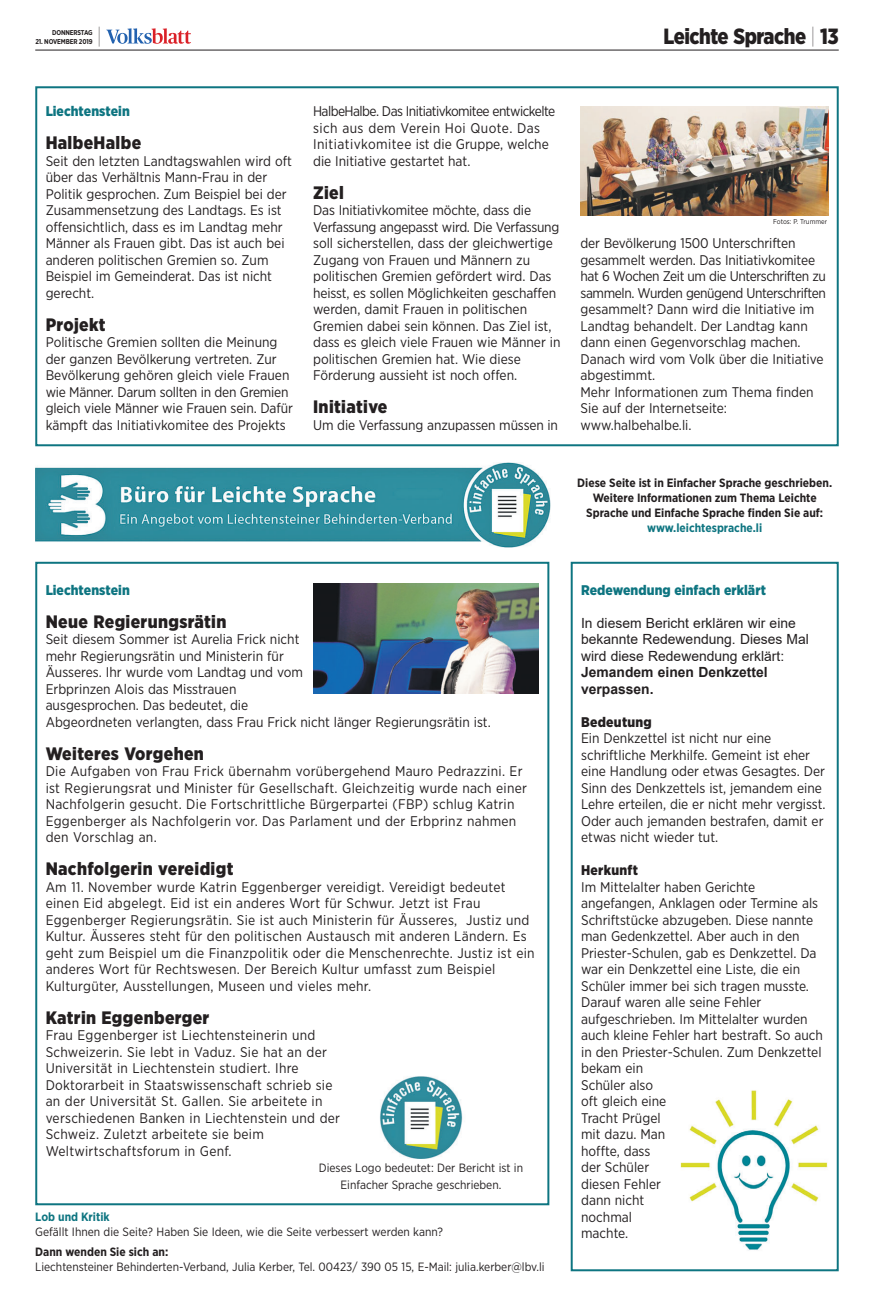
<style>
.page{position:relative;width:874px;height:1304px;background:#fff}
.page>*{position:absolute;margin:0;border:0;box-sizing:border-box;transform-origin:0 0}
.t1{font:900 22px "Gotham Narrow";letter-spacing:-.02em;color:#231f20;scale:.94 1}
.t2{font:100 22px "Gotham Narrow";color:#231f20;scale:.94 1}
.t3{font:900 18px "Gotham Narrow";letter-spacing:.02em;color:#231f20}
.t4{font:14px/16.5px "Gotham Narrow";color:#231f20}
.t5{font:14px/16.5px "Gotham Narrow";letter-spacing:.02em;color:#231f20}
.t6{font:14px/16.5px "Arial";color:#231f20}
.t7{font:900 14px "Gotham Narrow";color:#0e7581}
.t8{font:700 14px/16.5px "Arial";color:#231f20}
.t9{font:900 14px "Gotham Narrow";letter-spacing:.02em;color:#231f20}
.t10{font:12px/16.5px "Gotham Narrow";color:#231f20;text-align:center}
.t11{font:700 12px/15px "Gotham Narrow";color:#231f20;text-align:center}
.t12{font:700 12px "Gotham Narrow";color:#0e7581}
.t13{font:700 7px "Gotham Narrow";letter-spacing:-.02em;color:#231f20;scale:.94 1}
.t14{font:7px "Gotham Narrow";color:#231f20}
.s1{font-weight:100}
</style>
<div class="page">
<hr style="left:35px;top:50px;width:803px;height:1px;background:#231f20">
<svg style="left:106px;top:28px;width:85px;height:16px"></svg>
<div style="left:570px;top:562px;width:268px;height:709px;border:2px solid #0e7581"></div>
<img style="left:680px;top:1090px;width:148px;height:161px">
<img style="left:35px;top:463px;width:516px;height:85px">
<div style="left:35px;top:562px;width:514px;height:643px;border:2px solid #0e7581"></div>
<div style="left:35px;top:86px;width:803px;height:360px;border:2px solid #0e7581"></div>
<img style="left:380px;top:1076px;width:83px;height:83px">
<img style="left:580px;top:107px;width:247px;height:108px">
<img style="left:313px;top:584px;width:225px;height:110px">
<h1 class="t2" style="left:97px;top:28px;width:7px">|</h1>
<h1 class="t1" style="left:663px;top:28px;width:188px">Leichte Sprache-<span class="s1">|</span>-13</h1>
<p class="t13" style="left:52px;top:30px;width:44px">DONNERSTAG</p>
<p class="t13" style="left:35px;top:39px;width:62px">21. NOVEMBER 2019</p>
<p class="t7" style="left:46px;top:106px;width:86px">Liechtenstein</p>
<p class="t3" style="left:46px;top:136px;width:97px">HalbeHalbe</p>
<p class="t4" style="left:46px;top:153px;width:248px">Seit den letzten Landtagswahlen wird oft über das Verhältnis Mann-Frau in der Politik gesprochen. Zum Beispiel bei der Zusammensetzung des Landtags. Es ist offensichtlich, dass es im Landtag mehr Männer als Frauen gibt. Das ist auch bei anderen politischen Gremien so. Zum Beispiel im Gemeinderat. Das ist nicht gerecht.</p>
<p class="t3" style="left:46px;top:318px;width:61px">Projekt</p>
<p class="t4" style="left:46px;top:335px;width:248px">Politische Gremien sollten die Meinung der ganzen Bevölkerung vertreten. Zur Bevölkerung gehören gleich viele Frauen wie Männer. Darum sollten in den Gremien gleich viele Männer wie Frauen sein. Dafür kämpft das Initiativkomitee des Projekts</p>
<p class="t4" style="left:313px;top:104px;width:243px">HalbeHalbe. Das Initiativkomitee entwickelte sich aus dem Verein Hoi Quote. Das Initiativkomitee ist die Gruppe, welche die Initiative gestartet hat.</p>
<p class="t3" style="left:313px;top:186px;width:32px">Ziel</p>
<p class="t4" style="left:313px;top:203px;width:249px">Das Initiativkomitee möchte, dass die Verfassung angepasst wird. Die Verfassung soll sicherstellen, dass der gleichwertige Zugang von Frauen und Männern zu politischen Gremien gefördert wird. Das heisst, es sollen Möglichkeiten geschaffen werden, damit Frauen in politischen Gremien dabei sein können. Das Ziel ist, dass es gleich viele Frauen wie Männer in politischen Gremien hat. Wie diese Förderung aussieht ist noch offen.</p>
<p class="t3" style="left:313px;top:400px;width:76px">Initiative</p>
<p class="t4" style="left:313px;top:417px;width:246px">Um die Verfassung anzupassen müssen in</p>
<p class="t14" style="left:772px;top:219px;width:56px">Fotos: P. Trummer</p>
<p class="t4" style="left:580px;top:236px;width:247px">der Bevölkerung 1500 Unterschriften gesammelt werden. Das Initiativkomitee hat 6 Wochen Zeit um die Unterschriften zu sammeln. Wurden genügend Unterschriften gesammelt? Dann wird die Initiative im Landtag behandelt. Der Landtag kann dann einen Gegenvorschlag machen.<br>Danach wird vom Volk über die Initiative abgestimmt.<br>Mehr Informationen zum Thema finden Sie auf der Internetseite: www.halbehalbe.li.</p>
<p class="t11" style="left:577px;top:476px;width:256px">Diese Seite ist in Einfacher Sprache geschrieben.<br>Weitere Informationen zum Thema Leichte<br>Sprache und Einfache Sprache finden Sie auf:</p>
<p class="t12" style="left:646px;top:523px;width:116px">www.leichtesprache.li</p>
<p class="t7" style="left:46px;top:585px;width:86px">Liechtenstein</p>
<p class="t3" style="left:46px;top:615px;width:182px">Neue Regierungsrätin</p>
<p class="t4" style="left:46px;top:632px;width:446px">Seit diesem Sommer ist Aurelia Frick nicht<br>mehr Regierungsrätin und Ministerin für<br>Äusseres. Ihr wurde vom Landtag und vom<br>Erbprinzen Alois das Misstrauen<br>ausgesprochen. Das bedeutet, die<br>Abgeordneten verlangten, dass Frau Frick nicht länger Regierungsrätin ist.</p>
<p class="t3" style="left:46px;top:747px;width:160px">Weiteres Vorgehen</p>
<p class="t5" style="left:46px;top:764px;width:482px">Die Aufgaben von Frau Frick übernahm vorübergehend Mauro Pedrazzini. Er ist Regierungsrat und Minister für Gesellschaft. Gleichzeitig wurde nach einer Nachfolgerin gesucht. Die Fortschrittliche Bürgerpartei (FBP) schlug Katrin Eggenberger als Nachfolgerin vor. Das Parlament und der Erbprinz nahmen den Vorschlag an.</p>
<p class="t3" style="left:46px;top:862px;width:189px">Nachfolgerin vereidigt</p>
<p class="t5" style="left:46px;top:879px;width:490px">Am 11. November wurde Katrin Eggenberger vereidigt. Vereidigt bedeutet einen Eid abgelegt. Eid ist ein anderes Wort für Schwur. Jetzt ist Frau Eggenberger Regierungsrätin. Sie ist auch Ministerin für Äusseres, Justiz und Kultur. Äusseres steht für den politischen Austausch mit anderen Ländern. Es geht zum Beispiel um die Finanzpolitik oder die Menschenrechte. Justiz ist ein anderes Wort für Rechtswesen. Der Bereich Kultur umfasst zum Beispiel Kulturgüter, Ausstellungen, Museen und vieles mehr.</p>
<p class="t3" style="left:46px;top:1011px;width:165px">Katrin Eggenberger</p>
<p class="t5" style="left:46px;top:1028px;width:296px">Frau Eggenberger ist Liechtensteinerin und Schweizerin. Sie lebt in Vaduz. Sie hat an der Universität in Liechtenstein studiert. Ihre Doktorarbeit in Staatswissenschaft schrieb sie an der Universität St. Gallen. Sie arbeitete in verschiedenen Banken in Liechtenstein und der Schweiz. Zuletzt arbeitete sie beim Weltwirtschaftsforum in Genf.</p>
<p class="t10" style="left:319px;top:1160px;width:206px">Dieses Logo bedeutet: Der Bericht ist in<br>Einfacher Sprache geschrieben.</p>
<p class="t12" style="left:35px;top:1212px;width:76px">Lob und Kritik</p>
<p class="t10" style="left:35px;top:1224px;width:409px">Gefällt Ihnen die Seite? Haben Sie Ideen, wie die Seite verbessert werden kann?</p>
<p class="t11" style="left:35px;top:1245px;width:134px">Dann wenden Sie sich an:</p>
<p class="t10" style="left:35px;top:1259px;width:510px">Liechtensteiner Behinderten-Verband, Julia Kerber, Tel. 00423/ 390 05 15, E-Mail: julia.kerber@lbv.li</p>
<p class="t7" style="left:581px;top:585px;width:186px">Redewendung einfach erklärt</p>
<p class="t6" style="left:581px;top:615px;width:229px">In diesem Bericht erklären wir eine bekannte Redewendung. Dieses Mal wird diese Redewendung erklärt:</p>
<p class="t8" style="left:581px;top:664px;width:188px">Jemandem einen Denkzettel verpassen.</p>
<p class="t9" style="left:581px;top:717px;width:72px">Bedeutung</p>
<p class="t4" style="left:581px;top:731px;width:246px">Ein Denkzettel ist nicht nur eine schriftliche Merkhilfe. Gemeint ist eher eine Handlung oder etwas Gesagtes. Der Sinn des Denkzettels ist, jemandem eine Lehre erteilen, die er nicht mehr vergisst.<br>Oder auch jemanden bestrafen, damit er etwas nicht wieder tut.</p>
<p class="t9" style="left:581px;top:865px;width:58px">Herkunft</p>
<p class="t4" style="left:581px;top:879px;width:243px">Im Mittelalter haben Gerichte angefangen, Anklagen oder Termine als<br>Schriftstücke abzugeben. Diese nannte man Gedenkzettel. Aber auch in den<br>Priester-Schulen, gab es Denkzettel. Da war ein Denkzettel eine Liste, die ein<br>Schüler immer bei sich tragen musste.<br>Darauf waren alle seine Fehler aufgeschrieben. Im Mittelalter wurden auch kleine Fehler hart bestraft. So auch in den Priester-Schulen. Zum Denkzettel bekam ein<br>Schüler also<br>oft gleich eine<br>Tracht Prügel<br>mit dazu. Man<br>hoffte, dass<br>der Schüler<br>diesen Fehler<br>dann nicht<br>nochmal<br>machte.</p>
</div>
